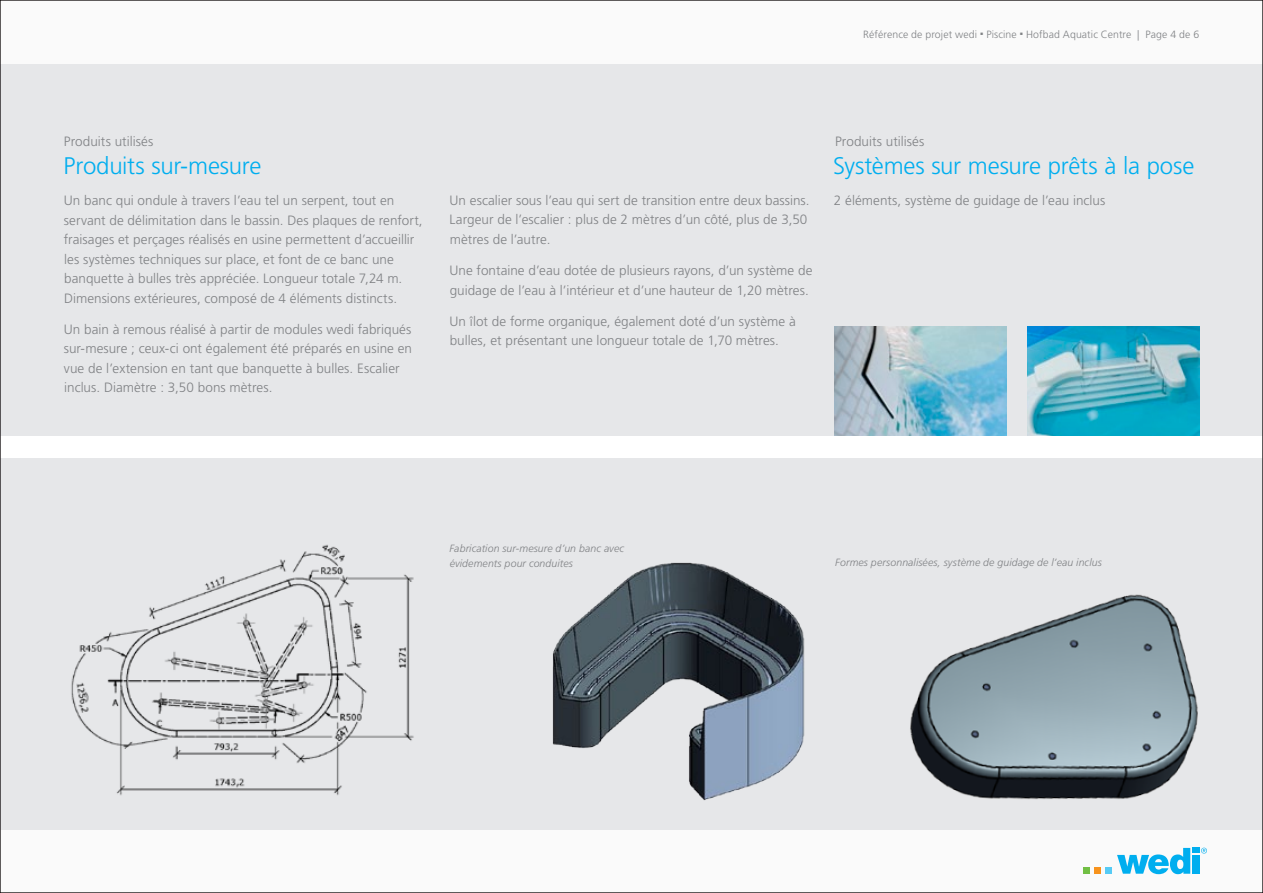
<style>
.page{position:relative;width:1263px;height:893px;background:#fafafa}
.page>*{position:absolute;margin:0;border:0;box-sizing:border-box;transform-origin:0 0}
.t1{font:300 24px "Frutiger LT Std";letter-spacing:-.015em;color:#00aeef}
.t2{font:300 13.5px/19.5px "Frutiger LT Std";letter-spacing:.005em;color:#808285}
.t3{font:italic 300 10.5px/15px "Frutiger LT Std";letter-spacing:.01em;color:#808285}
.t4{font:300 10.5px "Frutiger LT Std";letter-spacing:.01em;color:#808285}
</style>
<div class="page">
<div style="left:1083px;top:867px;width:7px;height:7px;background:#71bf44"></div>
<div style="left:1094px;top:867px;width:7px;height:7px;background:#f7931d"></div>
<div style="left:1105px;top:867px;width:7px;height:7px;background:#56cbf5"></div>
<svg style="left:1117px;top:848px;width:90px;height:26px"></svg>
<div style="left:0;top:64px;width:1263px;height:765px;background:#e6e7e9"></div>
<img style="left:910px;top:594px;width:288px;height:206px">
<img style="left:71px;top:544px;width:343px;height:252px">
<img style="left:1028px;top:326px;width:171px;height:110px">
<img style="left:835px;top:326px;width:171px;height:110px">
<img style="left:552px;top:562px;width:253px;height:239px">
<div style="left:0;top:436px;width:1263px;height:21px;background:#fff"></div>
<p class="t4" style="left:863px;top:28px;width:337px">Référence de projet wedi ○ Piscine ○ Hofbad Aquatic Centre | Page 4 de 6</p>
<p class="t2" style="left:64px;top:132px;width:91px">Produits utilisés</p>
<h1 class="t1" style="left:64px;top:152px;width:199px">Produits sur-mesure</h1>
<p class="t2" style="left:64px;top:191px;width:360px">Un banc qui ondule à travers l’eau tel un serpent, tout en servant de délimitation dans le bassin. Des plaques de renfort, fraisages et perçages réalisés en usine permettent d’accueillir les systèmes techniques sur place, et font de ce banc une banquette à bulles très appréciée. Longueur totale 7,24 m.<br>Dimensions extérieures, composé de 4 éléments distincts.</p>
<p class="t2" style="left:64px;top:319px;width:350px">Un bain à remous réalisé à partir de modules wedi fabriqués sur-mesure ; ceux-ci ont également été préparés en usine en vue de l’extension en tant que banquette à bulles. Escalier inclus. Diamètre : 3,50 bons mètres.</p>
<p class="t2" style="left:449px;top:191px;width:362px">Un escalier sous l’eau qui sert de transition entre deux bassins.<br>Largeur de l’escalier : plus de 2 mètres d’un côté, plus de 3,50 mètres de l’autre.</p>
<p class="t2" style="left:449px;top:261px;width:365px">Une fontaine d’eau dotée de plusieurs rayons, d’un système de guidage de l’eau à l’intérieur et d’une hauteur de 1,20 mètres.</p>
<p class="t2" style="left:449px;top:312px;width:348px">Un îlot de forme organique, également doté d’un système à bulles, et présentant une longueur totale de 1,70 mètres.</p>
<p class="t2" style="left:835px;top:132px;width:91px">Produits utilisés</p>
<h1 class="t1" style="left:833px;top:152px;width:363px">Systèmes sur mesure prêts à la pose</h1>
<p class="t2" style="left:834px;top:191px;width:273px">2 éléments, système de guidage de l’eau inclus</p>
<p class="t3" style="left:450px;top:541px;width:176px">Fabrication sur-mesure d’un banc avec évidements pour conduites</p>
<p class="t3" style="left:835px;top:555px;width:268px">Formes personnalisées, système de guidage de l’eau inclus</p>
</div>
